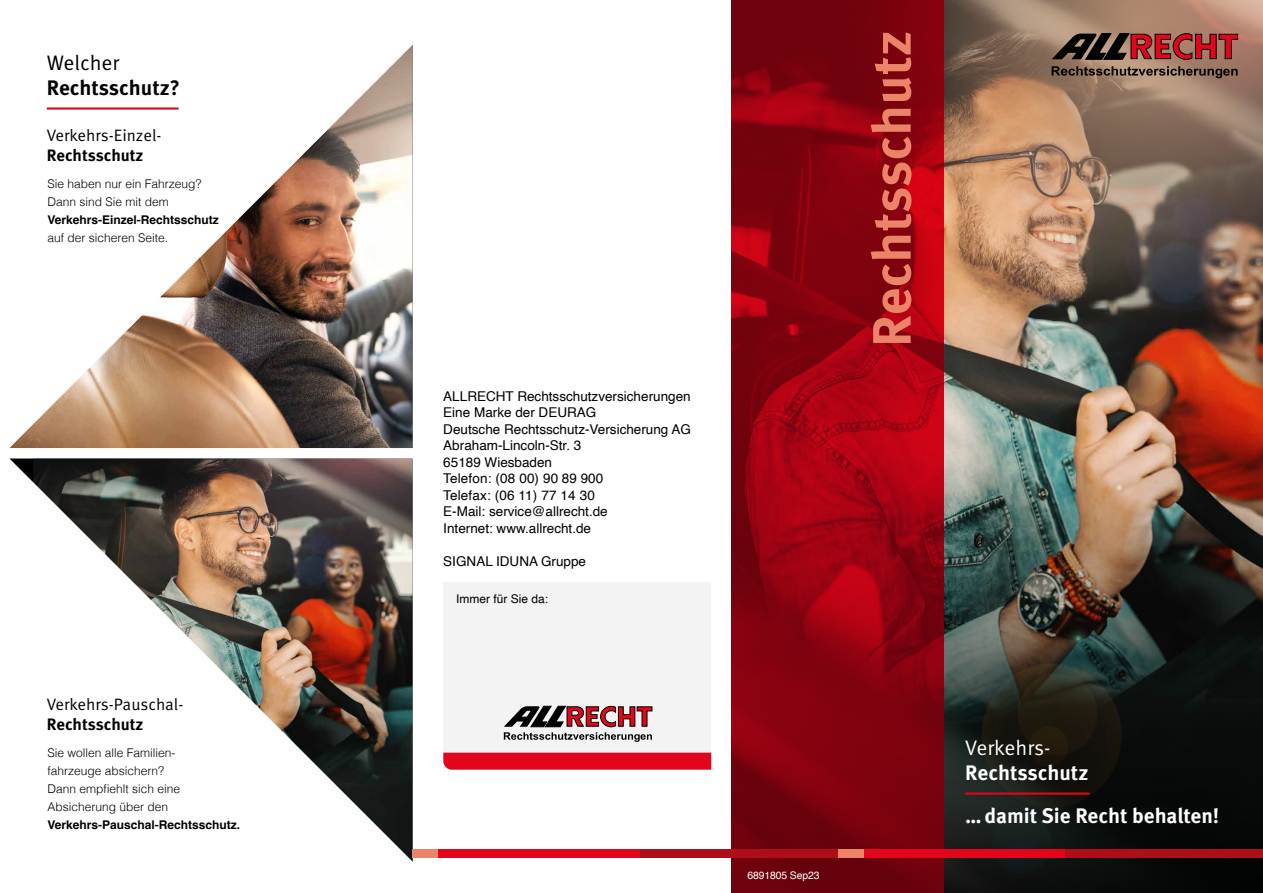
<style>
.page{position:relative;width:1263px;height:893px;background:#fff}
.page>*{position:absolute;margin:0;border:0;box-sizing:border-box;transform-origin:0 0}
.t1{font:700 54px "Meta Pro";color:#eb8468}
.t2{font:700 21px/42.5px "Meta Pro";color:#fff}
.t3{font:700 21px "Meta Pro";color:#000}
.t4{font:21px "Meta Pro Norm";color:#fff}
.t5{font:21px "Meta Pro Norm";color:#000}
.t6{font:16.5px "Meta Pro Norm";color:#000}
.t7{font:700 16.5px "Meta Pro";color:#000}
.t8{font:13.5px/16.5px "Helvetica";color:#000}
.t9{font:300 12px/18px "Helvetica";color:#000}
.t10{font:700 12px "Helvetica";color:#000}
.t11{font:12px "Helvetica";color:#000}
.t12{font:10.5px "Helvetica";letter-spacing:-.01em;color:#fff}
</style>
<div class="page">
<img style="left:944px;top:321px;width:319px;height:130px">
<svg style="left:944px;top:0;width:319px;height:321px;background:#957660"></svg>
<img style="left:944px;top:451px;width:319px;height:442px">
<svg style="left:1052px;top:31px;width:186px;height:47px;background:#835045"></svg>
<div style="left:443px;top:583px;width:268px;height:178px;background:#f3f3f3"></div>
<div style="left:443px;top:753px;width:268px;height:17px;background:#e3051b"></div>
<svg style="left:504px;top:705px;width:149px;height:37px"></svg>
<hr style="left:965px;top:792px;width:125px;height:3px;background:#e3051b">
<img style="left:9px;top:44px;width:414px;height:818px">
<hr style="left:47px;top:107px;width:132px;height:3px;background:#e3051b">
<svg style="left:731px;top:0;width:213px;height:893px;background:#8c020f"></svg>
<div style="left:1065px;top:849px;width:198px;height:8px;background:#ae0e18"></div>
<div style="left:863px;top:849px;width:202px;height:8px;background:#e3051b"></div>
<div style="left:838px;top:849px;width:26px;height:8px;background:#eb8468"></div>
<div style="left:640px;top:849px;width:198px;height:8px;background:#ae0e18"></div>
<div style="left:438px;top:849px;width:202px;height:8px;background:#e3051b"></div>
<div style="left:412px;top:849px;width:26px;height:8px;background:#eb8468"></div>
<h2 class="t5" style="left:47px;top:47px;width:74px">Welcher</h2>
<h2 class="t3" style="left:47px;top:71px;width:135px">Rechtsschutz?</h2>
<p class="t6" style="left:47px;top:123px;width:116px">Verkehrs-Einzel-</p>
<p class="t7" style="left:47px;top:142px;width:98px">Rechtsschutz</p>
<p class="t9" style="left:47px;top:174px;width:156px">Sie haben nur ein Fahrzeug?<br>Dann sind Sie mit dem</p>
<p class="t10" style="left:47px;top:213px;width:173px">Verkehrs-Einzel-Rechtsschutz</p>
<p class="t9" style="left:47px;top:228px;width:122px">auf der sicheren Seite.</p>
<p class="t6" style="left:47px;top:692px;width:138px">Verkehrs-Pauschal-</p>
<p class="t7" style="left:47px;top:711px;width:98px">Rechtsschutz</p>
<p class="t9" style="left:47px;top:743px;width:134px">Sie wollen alle Familien&shy;fahrzeuge absichern?<br>Dann empfiehlt sich eine<br>Absicherung über den</p>
<p class="t10" style="left:47px;top:818px;width:194px">Verkehrs-Pauschal-Rechtsschutz.</p>
<p class="t8" style="left:443px;top:388px;width:249px">ALLRECHT Rechtsschutzversicherungen<br>Eine Marke der DEURAG<br>Deutsche Rechtsschutz-Versicherung AG<br>Abraham-Lincoln-Str. 3<br>65189 Wiesbaden<br>Telefon: (08 00) 90 89 900<br>Telefax: (06 11) 77 14 30<br>E-Mail: service@allrecht.de<br>Internet: www.allrecht.de</p>
<p class="t8" style="left:443px;top:553px;width:144px">SIGNAL IDUNA Gruppe</p>
<p class="t11" style="left:456px;top:590px;width:94px">Immer für Sie da:</p>
<h1 class="t1" style="left:850px;top:347px;width:318px;rotate:-90deg">Rechtsschutz</h1>
<p class="t12" style="left:747px;top:867px;width:74px">6891805 Sep23</p>
<h2 class="t4" style="left:965px;top:732px;width:87px">Verkehrs-</h2>
<h2 class="t2" style="left:965px;top:750px;width:256px">Rechtsschutz<br>…damit Sie Recht behalten!</h2>
</div>
